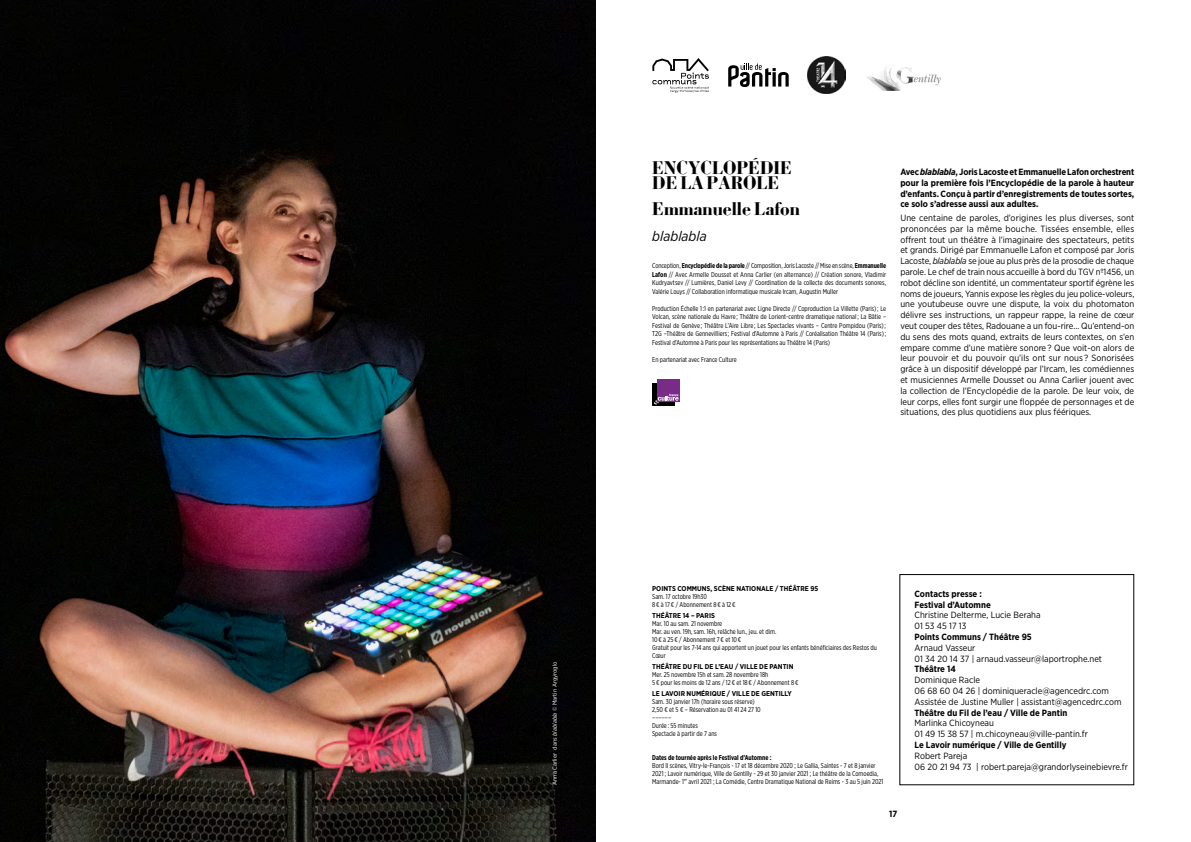
<style>
.page{position:relative;width:1191px;height:842px;background:#fff}
.page>*{position:absolute;margin:0;border:0;box-sizing:border-box;transform-origin:0 0}
.t1{font:700 19px/15px "Louvette Display";color:#000}
.t2{font:italic 14px "Gotham Narrow";color:#000}
.t3{font:9px/10.8px "Gotham Narrow";color:#000}
.t4{font:700 9px/10.8px "Gotham Narrow";color:#000;text-align:justify}
.t5{font:7px/8px "Gotham X Narrow";color:#000}
.t6{font:700 7px "Gotham Narrow";color:#000}
.t7{font:700 7px "Gotham X Narrow";color:#000}
.t8{font:6px "Gotham Narrow";color:#fff}
.s1{font-style:italic}
.s2{font-weight:700}
</style>
<div class="page">
<img style="left:0;top:0;width:595px;height:842px">
<svg style="left:652px;top:58px;width:57px;height:35px"></svg>
<svg style="left:728px;top:64px;width:60px;height:23px"></svg>
<img style="left:808px;top:57px;width:37px;height:37px">
<div style="left:652px;top:383px;width:23px;height:23px;background:#000"></div>
<div style="left:656px;top:379px;width:23px;height:23px;background:#792c87"></div>
<svg style="left:654px;top:394px;width:24px;height:11px"></svg>
<svg style="left:895px;top:74px;width:45px;height:11px"></svg>
<img style="left:896px;top:67px;width:18px;height:17px">
<img style="left:868px;top:67px;width:20px;height:12px">
<p class="t8" style="left:551px;top:785px;width:125px;rotate:-90deg">Anna Carlier dans <span class="s1">blablabla</span> © Martin Argyroglo</p>
<h1 class="t1" style="left:652px;top:160px;width:141px">ENCYCLOPÉDIE<br>DE LA PAROLE</h1>
<h1 class="t1" style="left:652px;top:201px;width:149px">Emmanuelle Lafon</h1>
<h2 class="t2" style="left:652px;top:227px;width:56px">blablabla</h2>
<p class="t5" style="left:652px;top:261px;width:235px;line-height:8.5px;text-align:justify">Conception, <span class="s2">Encyclopédie de la parole</span> // Composition, Joris Lacoste // Mise en scène, <span class="s2">Emmanuelle Lafon</span> // Avec Armelle Dousset et Anna Carlier (en alternance) // Création sonore, Vladimir Kudryavtsev // Lumières, Daniel Levy // Coordination de la collecte des documents sonores, Valérie Louys // Collaboration informatique musicale Ircam, Augustin Muller</p>
<p class="t5" style="left:652px;top:304px;width:236px;line-height:8.5px;text-align:justify">Production Échelle 1 :1 en partenariat avec Ligne Directe // Coproduction La Villette (Paris) ; Le Volcan, scène nationale du Havre ; Théâtre de Lorient-centre dramatique national ; La Bâtie – Festival de Genève ; Théâtre L’Aire Libre ; Les Spectacles vivants – Centre Pompidou (Paris) ; T2G –Théâtre de Gennevilliers ; Festival d’Automne à Paris // Coréalisation Théâtre 14 (Paris) ; Festival d’Automne à Paris pour les représentations au Théâtre 14 (Paris)</p>
<p class="t5" style="left:652px;top:355px;width:86px">En partenariat avec France Culture</p>
<p class="t4" style="left:900px;top:166px;width:235px">Avec <span class="s1">blablabla</span>, Joris Lacoste et Emmanuelle Lafon orchestrent pour la première fois l’Encyclopédie de la parole à hauteur d’enfants. Conçu à partir d’enregistrements de toutes sortes, ce solo s’adresse aussi aux adultes.</p>
<p class="t3" style="left:900px;top:212px;width:235px;text-align:justify">Une centaine de paroles, d’origines les plus diverses, sont prononcées par la même bouche. Tissées ensemble, elles offrent tout un théâtre à l’imaginaire des spectateurs, petits et grands. Dirigé par Emmanuelle Lafon et composé par Joris Lacoste, <span class="s1">blablabla</span> se joue au plus près de la prosodie de chaque parole. Le chef de train nous accueille à bord du TGV nº1456, un robot décline son identité, un commentateur sportif égrène les noms de joueurs, Yannis expose les règles du jeu police-voleurs, une youtubeuse ouvre une dispute, la voix du photomaton délivre ses instructions, un rappeur rappe, la reine de cœur veut couper des têtes, Radouane a un fou-rire… Qu’entend-on du sens des mots quand, extraits de leurs contextes, on s’en empare comme d’une matière sonore ? Que voit-on alors de leur pouvoir et du pouvoir qu’ils ont sur nous ? Sonorisées grâce à un dispositif développé par l’Ircam, les comédiennes et musiciennes Armelle Dousset ou Anna Carlier jouent avec la collection de l’Encyclopédie de la parole. De leur voix, de leur corps, elles font surgir une floppée de personnages et de situations, des plus quotidiens aux plus féériques.</p>
<p class="t6" style="left:652px;top:584px;width:168px">POINTS COMMUNS, SCÈNE NATIONALE / THÉÂTRE 95</p>
<p class="t5" style="left:652px;top:593px;width:85px">Sam. 17 octobre 19h30<br>8 € à 17 € / Abonnement 8 € à 12 €</p>
<p class="t6" style="left:652px;top:611px;width:64px">THÉÂTRE 14 – PARIS</p>
<p class="t5" style="left:652px;top:620px;width:226px">Mar. 10 au sam. 21 novembre<br>Mar. au ven. 19h, sam. 16h, relâche lun., jeu. et dim.<br>10 € à 25 € / Abonnement 7 € et 10 €<br>Gratuit pour les 7-14 ans qui apportent un jouet pour les enfants bénéficiaires des Restos du Cœur</p>
<p class="t6" style="left:652px;top:662px;width:143px">THÉÂTRE DU FIL DE L’EAU / VILLE DE PANTIN</p>
<p class="t5" style="left:652px;top:670px;width:148px">Mer. 25 novembre 15h et sam. 28 novembre 18h<br>5 € pour les moins de 12 ans / 12 € et 18 € / Abonnement 8 €</p>
<p class="t6" style="left:652px;top:689px;width:141px">LE LAVOIR NUMÉRIQUE / VILLE DE GENTILLY</p>
<p class="t5" style="left:652px;top:697px;width:110px">Sam. 30 janvier 17h (horaire sous réserve)<br>2,50 € et 5 € – Réservation au 01 41 24 27 10 ––––––<br>Durée : 55 minutes<br>Spectacle à partir de 7 ans</p>
<p class="t7" style="left:652px;top:753px;width:121px">Dates de tournée après le Festival d’Automne :</p>
<p class="t5" style="left:652px;top:761px;width:233px">Bord II scènes, Vitry-le-François - 17 et 18 décembre 2020 ; Le Gallia, Saintes - 7 et 8 janvier<br>2021 ; Lavoir numérique, Ville de Gentilly - 29 et 30 janvier 2021 ; Le théâtre de la Comoedia,<br>Marmande- 1<sup>er</sup> avril 2021 ; La Comédie, Centre Dramatique National de Reims - 3 au 5 juin 2021</p>
<p class="t4" style="left:914px;top:588px;width:78px">Contacts presse :<br>Festival d’Automne</p>
<p class="t3" style="left:914px;top:610px;width:128px">Christine Delterme, Lucie Beraha<br>01 53 45 17 13</p>
<p class="t4" style="left:914px;top:631px;width:119px">Points Communs / Théâtre 95</p>
<p class="t3" style="left:914px;top:642px;width:189px">Arnaud Vasseur<br>01 34 20 14 37 | arnaud.vasseur@laportrophe.net</p>
<p class="t4" style="left:914px;top:664px;width:43px">Théâtre 14</p>
<p class="t3" style="left:914px;top:674px;width:208px">Dominique Racle<br>06 68 60 04 26 | dominiqueracle@agencedrc.com<br>Assistée de Justine Muller | assistant@agencedrc.com</p>
<p class="t4" style="left:914px;top:707px;width:154px">Théâtre du Fil de l’eau / Ville de Pantin</p>
<p class="t3" style="left:914px;top:718px;width:175px">Marlinka Chicoyneau<br>01 49 15 38 57 | m.chicoyneau@ville-pantin.fr</p>
<p class="t4" style="left:914px;top:739px;width:153px">Le Lavoir numérique / Ville de Gentilly</p>
<p class="t3" style="left:914px;top:750px;width:215px">Robert Pareja<br>06 20 21 94 73 | robert.pareja@grandorlyseinebievre.fr</p>
<p class="t4" style="left:889px;top:809px;width:10px">17</p>
</div>
